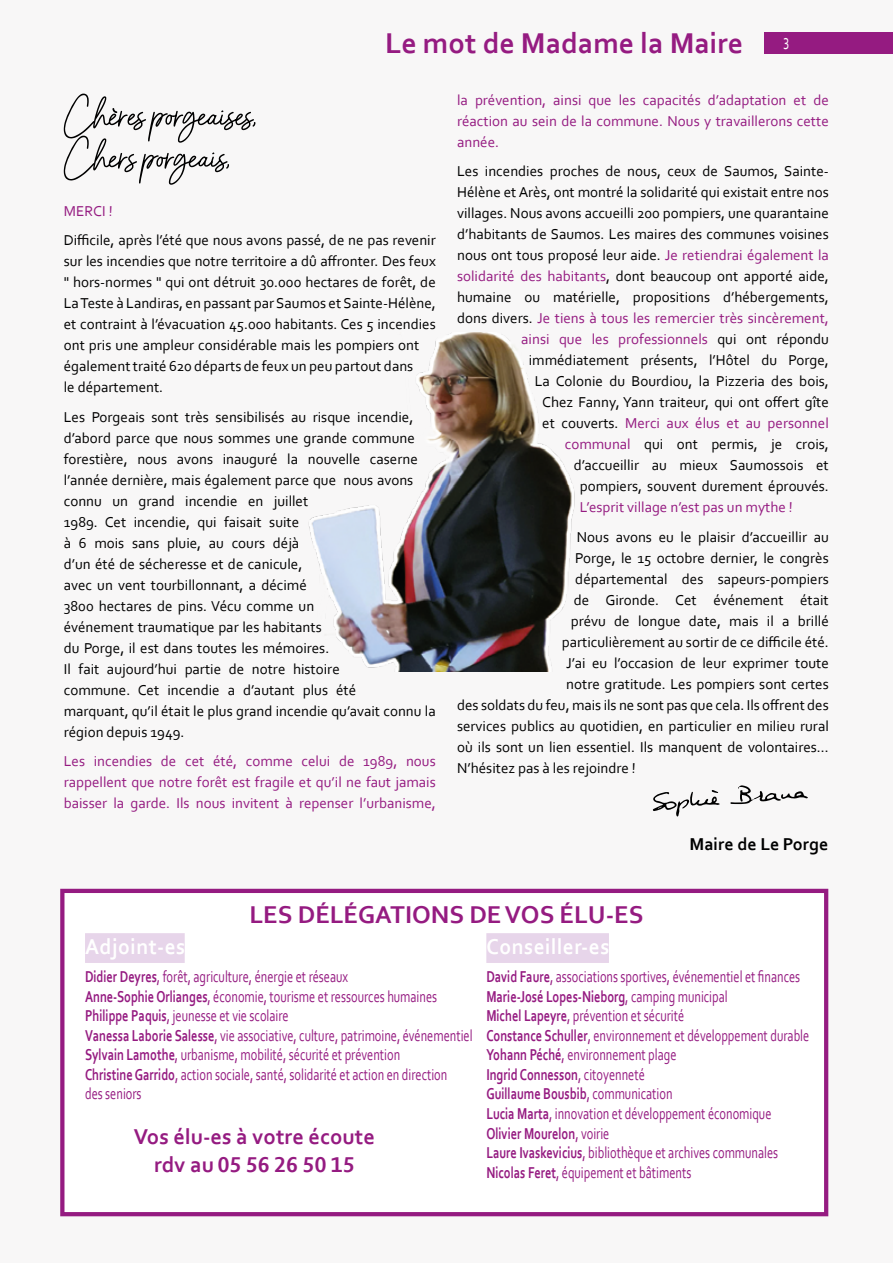
<style>
.page{position:relative;width:893px;height:1263px;background:#f8f7f7}
.page>*{position:absolute;margin:0;border:0;box-sizing:border-box;transform-origin:0 0}
.t1{font:700 30px "Corbel";color:#951b81}
.t2{font:700 25.5px "Corbel";color:#951b81}
.t3{font:700 22.5px/28.5px "Corbel";color:#951b81;text-align:center}
.t4{font:700 22.5px "Corbel";letter-spacing:.025em;color:#fff;scale:.95 1}
.t5{font:700 18px "Corbel";color:#000}
.t6{font:16.5px/19.5px "Corbel";color:#951b81;scale:.75 1}
.t7{font:16.5px "Corbel";color:#fff;scale:.75 1}
.t8{font:15px/21px "Corbel";color:#000}
.t9{font:15px/21px "Corbel";color:#951b81;text-align:justify}
.s1{color:#951b81}
.s2{font-weight:700}
</style>
<div class="page">
<div style="left:60px;top:889px;width:768px;height:327px;background:#fff;border:4px solid #951b81"></div>
<svg style="left:64px;top:94px;width:191px;height:91px"></svg>
<img style="left:308px;top:333px;width:267px;height:339px">
<div style="left:486px;top:933px;width:123px;height:30px;background:#e7d5ea"></div>
<div style="left:85px;top:933px;width:100px;height:30px;background:#e7d5ea"></div>
<div style="left:765px;top:32px;width:128px;height:22px;background:#951b81"></div>
<svg style="left:653px;top:790px;width:67px;height:26px"></svg>
<svg style="left:730px;top:785px;width:78px;height:19px"></svg>
<h1 class="t1" style="left:385px;top:24px;width:360px">Le mot de Madame la Maire</h1>
<p class="t7" style="left:783px;top:33px;width:9px">3</p>
<p class="t9" style="left:64px;top:200px;width:50px">MERCI !</p>
<p class="t8" style="left:64px;top:229px;width:374px">Difficile, après l’été que nous avons passé, de ne pas revenir sur les incendies que notre territoire a dû affronter. Des feux " hors-normes " qui ont détruit 30.000 hectares de forêt, de La Teste à Landiras, en passant par Saumos et Sainte-Hélène, et contraint à l’évacuation 45.000 habitants. Ces 5 incendies ont pris une ampleur considérable mais les pompiers ont également traité 620 départs de feux un peu partout dans<br>le département.</p>
<p class="t8" style="left:64px;top:406px;width:374px">Les Porgeais sont très sensibilisés au risque incendie, d’abord parce que nous sommes une grande commune forestière, nous avons inauguré la nouvelle caserne l’année dernière, mais également parce que nous avons connu un grand incendie en juillet<br>1989. Cet incendie, qui faisait suite<br>à 6 mois sans pluie, au cours déjà<br>d’un été de sécheresse et de canicule,<br>avec un vent tourbillonnant, a décimé<br>3800 hectares de pins. Vécu comme un<br>événement traumatique par les habitants<br>du Porge, il est dans toutes les mémoires.<br>Il fait aujourd’hui partie de notre histoire<br>commune. Cet incendie a d’autant plus été<br>marquant, qu’il était le plus grand incendie qu’avait connu la région depuis 1949.</p>
<p class="t9" style="left:64px;top:750px;width:374px">Les incendies de cet été, comme celui de 1989, nous rappellent que notre forêt est fragile et qu’il ne faut jamais baisser la garde. Ils nous invitent à repenser l’urbanisme,</p>
<p class="t9" style="left:457px;top:89px;width:373px">la prévention, ainsi que les capacités d’adaptation et de réaction au sein de la commune. Nous y travaillerons cette année.</p>
<p class="t8" style="left:457px;top:160px;width:373px;text-align:right">Les incendies proches de nous, ceux de Saumos, Sainte-Hélène et Arès, ont montré la solidarité qui existait entre nos villages. Nous avons accueilli 200 pompiers, une quarantaine d’habitants de Saumos. Les maires des communes voisines nous ont tous proposé leur aide. <span class="s1">Je retiendrai également la solidarité des habitants</span>, dont beaucoup ont apporté aide, humaine ou matérielle, propositions d’hébergements, dons divers. <span class="s1">Je tiens à tous les remercier très sincèrement, ainsi que les professionnels</span> qui ont répondu immédiatement présents, l’Hôtel du Porge,<br>La Colonie du Bourdiou, la Pizzeria des bois,<br>Chez Fanny, Yann traiteur, qui ont offert gîte<br>et couverts. <span class="s1">Merci aux élus et au personnel<br>communal</span> qui ont permis, je crois,<br>d’accueillir au mieux Saumossois et<br>pompiers, souvent durement éprouvés.</p>
<p class="t9" style="left:580px;top:496px;width:215px">L’esprit village n’est pas un mythe !</p>
<p class="t8" style="left:577px;top:526px;width:254px">Nous avons eu le plaisir d’accueillir au</p>
<p class="t8" style="left:575px;top:547px;width:255px">Porge, le 15 octobre dernier, le congrès</p>
<p class="t8" style="left:575px;top:568px;width:255px">départemental des sapeurs-pompiers</p>
<p class="t8" style="left:574px;top:589px;width:257px">de Gironde. Cet événement était</p>
<p class="t8" style="left:571px;top:610px;width:260px">prévu de longue date, mais il a brillé</p>
<p class="t8" style="left:562px;top:631px;width:269px">particulièrement au sortir de ce difficile été.</p>
<p class="t8" style="left:566px;top:652px;width:264px">J’ai eu l’occasion de leur exprimer toute</p>
<p class="t8" style="left:566px;top:673px;width:264px">notre gratitude. Les pompiers sont certes</p>
<p class="t8" style="left:457px;top:694px;width:373px">des soldats du feu, mais ils ne sont pas que cela. Ils offrent des</p>
<p class="t8" style="left:457px;top:715px;width:373px">services publics au quotidien, en particulier en milieu rural</p>
<p class="t8" style="left:457px;top:736px;width:373px">où ils sont un lien essentiel. Ils manquent de volontaires…</p>
<p class="t8" style="left:457px;top:757px;width:180px">N’hésitez pas à les rejoindre !</p>
<p class="t5" style="left:689px;top:832px;width:140px">Maire de Le Porge</p>
<h2 class="t2" style="left:250px;top:899px;width:395px">LES DÉLÉGATIONS DE VOS ÉLU-ES</h2>
<h3 class="t4" style="left:85px;top:933px;width:107px">Adjoint-es</h3>
<p class="t6" style="left:85px;top:967px;width:518px"><span class="s2">Didier Deyres</span>, forêt, agriculture, énergie et réseaux<br><span class="s2">Anne-Sophie Orlianges</span>, économie, tourisme et ressources humaines <span class="s2">Philippe Paquis</span>, jeunesse et vie scolaire<br><span class="s2">Vanessa Laborie Salesse</span>, vie associative, culture, patrimoine, événementiel <span class="s2">Sylvain Lamothe</span>, urbanisme, mobilité, sécurité et prévention<br><span class="s2">Christine Garrido</span>, action sociale, santé, solidarité et action en direction<br>des seniors</p>
<h3 class="t3" style="left:134px;top:1121px;width:242px">Vos élu-es à votre écoute rdv au 05 56 26 50 15</h3>
<h3 class="t4" style="left:486px;top:933px;width:131px">Conseiller-es</h3>
<p class="t6" style="left:486px;top:967px;width:432px"><span class="s2">David Faure</span>, associations sportives, événementiel et finances <span class="s2">Marie-José Lopes-Nieborg</span>, camping municipal<br><span class="s2">Michel Lapeyre</span>, prévention et sécurité<br><span class="s2">Constance Schuller</span>, environnement et développement durable <span class="s2">Yohann Péché</span>, environnement plage<br><span class="s2">Ingrid Connesson</span>, citoyenneté<br><span class="s2">Guillaume Bousbib</span>, communication<br><span class="s2">Lucia Marta</span>, innovation et développement économique <span class="s2">Olivier Mourelon</span>, voirie<br><span class="s2">Laure Ivaskevicius</span>, bibliothèque et archives communales <span class="s2">Nicolas Feret</span>, équipement et bâtiments</p>
</div>
